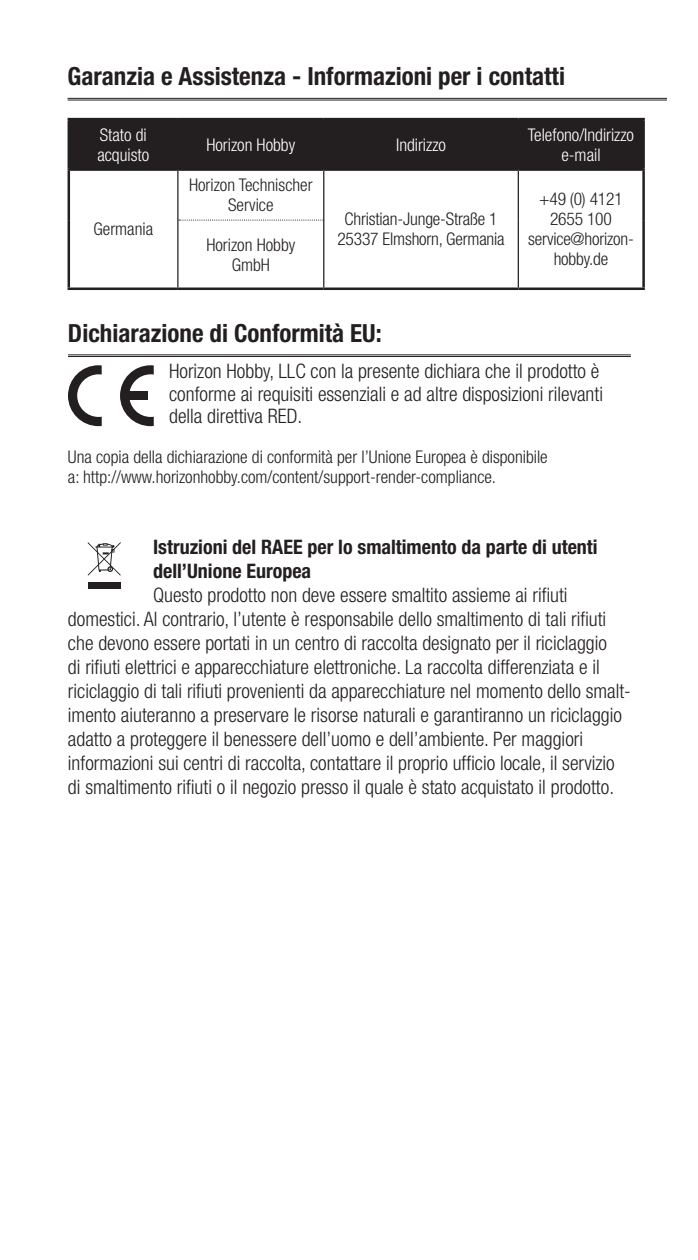
<style>
.page{position:relative;width:698px;height:1260px;background:#fff}
.page>*{position:absolute;margin:0;border:0;box-sizing:border-box;transform-origin:0 0}
.t1{font:700 condensed 25px "Helvetica Neue LT Std";color:#231f20}
.t2{font:300 condensed 20px/24px "Helvetica Neue LT Std";color:#231f20}
.t3{font:700 condensed 20px/24px "Helvetica Neue LT Std";color:#231f20}
.t4{font:300 condensed 17.5px/20px "Helvetica Neue LT Std";color:#231f20;text-align:center}
.t5{font:300 condensed 17.5px/20px "Helvetica Neue LT Std";color:#fff}
</style>
<div class="page">
<hr style="left:68px;top:354px;width:562px;height:1px;background:#231f20">
<hr style="left:68px;top:356px;width:562px;height:1px;background:#231f20">
<svg style="left:68px;top:365px;width:34px;height:61px"></svg>
<svg style="left:120px;top:365px;width:34px;height:61px"></svg>
<div style="left:88px;top:582px;width:33px;height:7px;background:#231f20"></div>
<svg style="left:88px;top:542px;width:33px;height:34px"></svg>
<hr style="left:68px;top:98px;width:599px;height:1px;background:#231f20">
<hr style="left:68px;top:100px;width:599px;height:1px;background:#231f20">
<div style="left:70px;top:120px;width:572px;height:48px;background:#231f20"></div>
<hr style="left:68px;top:118px;width:110px;height:2px;background:#231f20">
<hr style="left:68px;top:120px;width:2px;height:48px;background:#231f20">
<hr style="left:178px;top:118px;width:146px;height:2px;background:#231f20">
<hr style="left:177px;top:120px;width:2px;height:48px;background:#231f20">
<hr style="left:324px;top:118px;width:194px;height:2px;background:#231f20">
<hr style="left:322px;top:120px;width:3px;height:48px;background:#231f20">
<hr style="left:518px;top:118px;width:126px;height:2px;background:#231f20">
<hr style="left:517px;top:120px;width:2px;height:48px;background:#231f20">
<hr style="left:642px;top:120px;width:2px;height:48px;background:#231f20">
<hr style="left:68px;top:168px;width:110px;height:3px;background:#231f20">
<hr style="left:68px;top:171px;width:2px;height:49px;background:#231f20">
<hr style="left:68px;top:220px;width:2px;height:68px;background:#231f20">
<hr style="left:178px;top:168px;width:146px;height:3px;background:#231f20">
<hr style="left:324px;top:168px;width:194px;height:3px;background:#231f20">
<hr style="left:518px;top:168px;width:126px;height:3px;background:#231f20">
<hr style="left:642px;top:171px;width:2px;height:49px;background:#231f20">
<hr style="left:642px;top:220px;width:2px;height:68px;background:#231f20">
<hr style="left:178px;top:288px;width:146px;height:2px;background:#231f20">
<hr style="left:68px;top:288px;width:110px;height:2px;background:#231f20">
<hr style="left:177px;top:171px;width:1px;height:49px;background:#231f20">
<hr style="left:323px;top:171px;width:1px;height:49px;background:#231f20">
<hr style="left:517px;top:171px;width:2px;height:49px;background:#231f20">
<hr style="left:517px;top:220px;width:2px;height:68px;background:#231f20">
<hr style="left:324px;top:288px;width:194px;height:2px;background:#231f20">
<hr style="left:518px;top:288px;width:126px;height:2px;background:#231f20">
<hr style="left:177px;top:220px;width:1px;height:68px;background:#231f20">
<hr style="left:323px;top:220px;width:1px;height:68px;background:#231f20">
<svg style="left:179px;top:220px;width:145px;height:1px"></svg>
<p class="t1" style="left:68px;top:61px;width:499px">Garanzia e Assistenza - Informazioni per i contatti</p>
<p class="t5" style="left:97px;top:124px;width:53px">Stato di acquisto</p>
<p class="t5" style="left:206px;top:134px;width:90px">Horizon Hobby</p>
<p class="t5" style="left:396px;top:134px;width:51px">Indirizzo</p>
<p class="t5" style="left:527px;top:124px;width:108px;text-align:center">Telefono/Indirizzo e-mail</p>
<p class="t4" style="left:93px;top:219px;width:61px">Germania</p>
<p class="t4" style="left:189px;top:175px;width:125px">Horizon Technischer<br>Service</p>
<p class="t4" style="left:206px;top:234px;width:90px">Horizon Hobby<br>GmbH</p>
<p class="t4" style="left:337px;top:209px;width:169px">Christian-Junge-Straße 1<br>25337 Elmshorn, Germania</p>
<p class="t1" style="left:68px;top:318px;width:315px">Dichiarazione di Conformità EU:</p>
<p class="t4" style="left:528px;top:189px;width:107px">+49 (0) 4121<br>2655 100 service@horizon&shy;hobby.de</p>
<p class="t2" style="left:169px;top:360px;width:435px;line-height:22.5px">Horizon Hobby, LLC con la presente dichiara che il prodotto è conforme ai requisiti essenziali e ad altre disposizioni rilevanti della direttiva RED.</p>
<p class="t4" style="left:68px;top:447px;width:481px;text-align:left">Una copia della dichiarazione di conformità per l’Unione Europea è disponibile a: http://www.horizonhobby.com/content/support-render-compliance.</p>
<p class="t3" style="left:153px;top:534px;width:446px">Istruzioni del RAEE per lo smaltimento da parte di utenti dell’Unione Europea</p>
<p class="t2" style="left:68px;top:583px;width:564px;text-indent:85px">Questo prodotto non deve essere smaltito assieme ai rifiuti domestici. Al contrario, l’utente è responsabile dello smaltimento di tali rifiuti che devono essere portati in un centro di raccolta designato per il riciclaggio<br>di rifiuti elettrici e apparecchiature elettroniche. La raccolta differenziata e il riciclaggio di tali rifiuti provenienti da apparecchiature nel momento dello smalt&shy;imento aiuteranno a preservare le risorse naturali e garantiranno un riciclaggio adatto a proteggere il benessere dell’uomo e dell’ambiente. Per maggiori informazioni sui centri di raccolta, contattare il proprio ufficio locale, il servizio di smaltimento rifiuti o il negozio presso il quale è stato acquistato il prodotto.</p>
</div>
